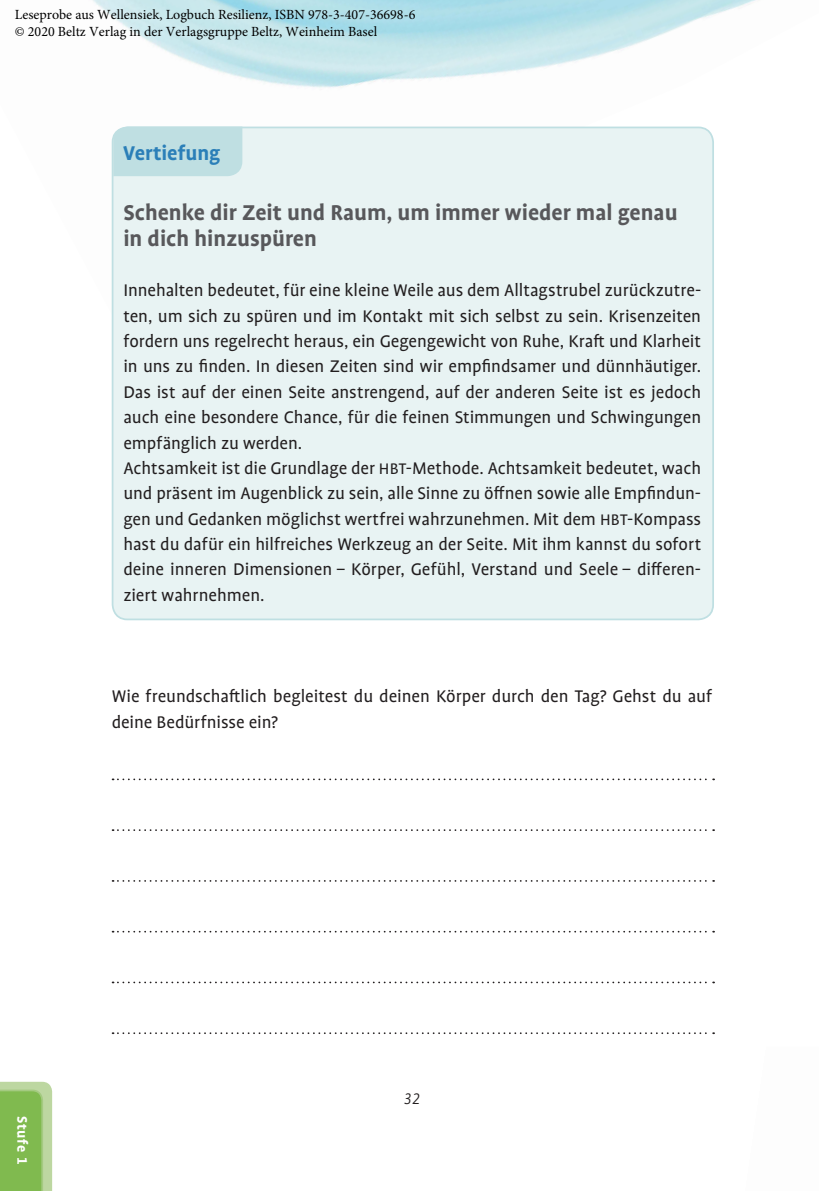
<style>
.page{position:relative;width:819px;height:1191px;background:#fff}
.page>*{position:absolute;margin:0;border:0;box-sizing:border-box;transform-origin:0 0}
.t1{font:700 24.5px/26.2px "Profile OT";color:#58585b}
.t2{font:700 22.75px "Profile OT";letter-spacing:-.005em;color:#2b7fb8}
.t3{font:19.25px/25.4px "Profile OT";letter-spacing:-.005em;color:#221e1f}
.t4{font:italic 300 17.5px "Profile OT";color:#221e1f}
.t5{font:700 15.75px "Profile OT";letter-spacing:.045em;color:#fff}
.t6{font:14px/16.8px "Minion Pro";color:#000}
.s1{font-size:17.5px}
</style>
<div class="page">
<svg style="left:113px;top:778px;width:601px;height:2px"></svg>
<svg style="left:113px;top:829px;width:601px;height:2px"></svg>
<svg style="left:113px;top:880px;width:601px;height:2px"></svg>
<svg style="left:113px;top:931px;width:601px;height:1px"></svg>
<svg style="left:113px;top:981px;width:601px;height:2px"></svg>
<svg style="left:113px;top:1032px;width:601px;height:2px"></svg>
<div style="left:113px;top:127px;width:600px;height:492px;background:#e8f3f3;border-radius:15px"></div>
<div style="left:113px;top:127px;width:129px;height:49px;background:#bfdfe2"></div>
<svg style="left:0;top:1081px;width:52px;height:110px;background:#90c265"></svg>
<p class="t6" style="left:15px;top:6px;width:402px">Leseprobe aus Wellensiek, Logbuch Resilienz, ISBN 978-3-407-36698-6 © 2020 Beltz Verlag in der Verlagsgruppe Beltz, Weinheim Basel</p>
<p class="t2" style="left:123px;top:141px;width:99px">Vertiefung</p>
<p class="t1" style="left:123px;top:200px;width:555px">Schenke dir Zeit und Raum, um immer wieder mal genau in dich hinzuspüren</p>
<p class="t3" style="left:123px;top:279px;width:579px">Innehalten bedeutet, für eine kleine Weile aus dem Alltagstrubel zurückzutre&shy;ten, um sich zu spüren und im Kontakt mit sich selbst zu sein. Krisenzeiten fordern uns regelrecht heraus, ein Gegengewicht von Ruhe, Kraft und Klarheit in uns zu finden. In diesen Zeiten sind wir empfindsamer und dünnhäutiger.<br>Das ist auf der einen Seite anstrengend, auf der anderen Seite ist es jedoch auch eine besondere Chance, für die feinen Stimmungen und Schwingungen empfänglich zu werden.<br>Achtsamkeit ist die Grundlage der <span class="s1">HBT</span>-Methode. Achtsamkeit bedeutet, wach und präsent im Augenblick zu sein, alle Sinne zu öffnen sowie alle Empfindun&shy;gen und Gedanken möglichst wertfrei wahrzunehmen. Mit dem <span class="s1">HBT</span>-Kompass hast du dafür ein hilfreiches Werkzeug an der Seite. Mit ihm kannst du sofort deine inneren Dimensionen – Körper, Gefühl, Verstand und Seele – differen&shy;ziert wahrnehmen.</p>
<p class="t3" style="left:112px;top:685px;width:602px">Wie freundschaftlich begleitest du deinen Körper durch den Tag? Gehst du auf deine Bedürfnisse ein?</p>
<p class="t5" style="left:31px;top:1115px;width:50px;rotate:90deg">Stufe 1</p>
<p class="t4" style="left:403px;top:1089px;width:18px">32</p>
</div>
